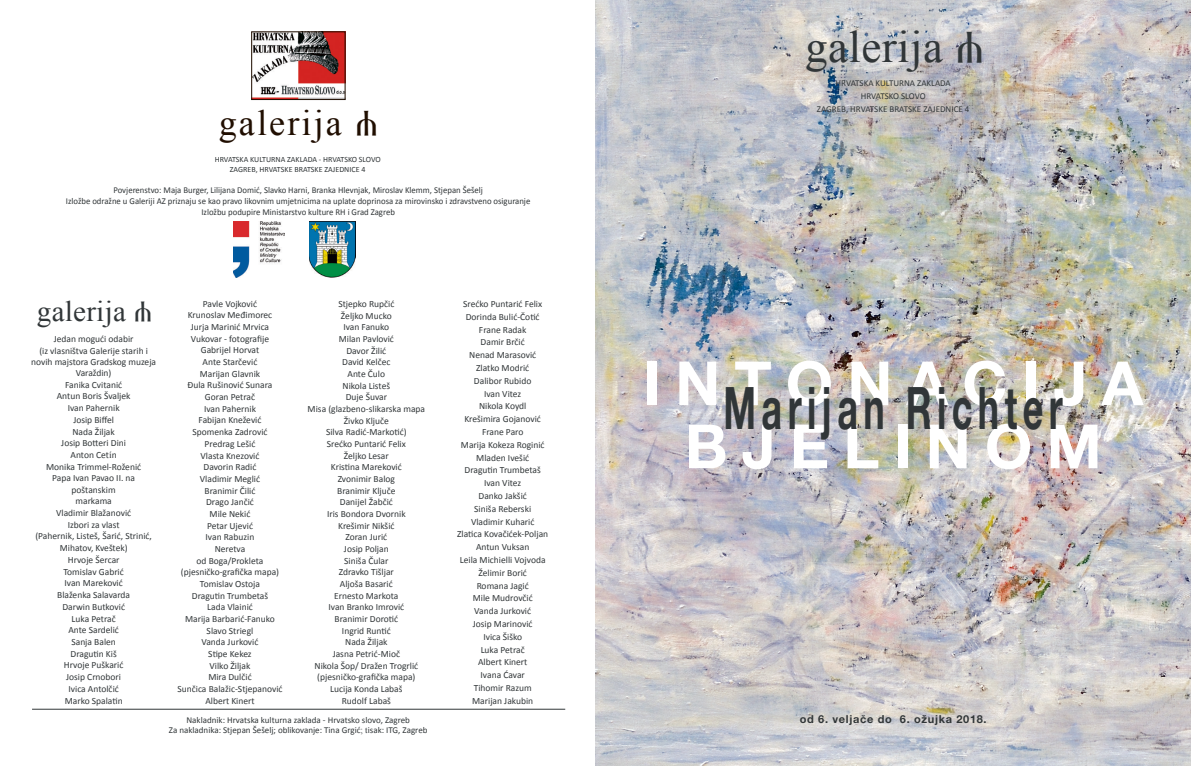
<style>
.page{position:relative;width:1191px;height:766px;background:#fff}
.page>*{position:absolute;margin:0;border:0;box-sizing:border-box;transform-origin:0 0}
.t1{font:700 61px/63px "Helvetica Neue";letter-spacing:.23em;color:#fff;text-align:center}
.t2{font:700 58.7px "Helvetica Neue";letter-spacing:.15em;color:#313638;scale:.61 1}
.t3{font:45px "Times New Roman";letter-spacing:.01em;color:#313638}
.t4{font:36px "Times New Roman";letter-spacing:.06em;color:#200e00}
.t5{font:29px "Times New Roman";letter-spacing:.01em;color:#313638}
.t6{font:700 11px "Helvetica Neue";letter-spacing:.06em;color:#313638}
.t7{font:9.5px/11.7px "Calibri";color:#313638;text-align:center}
.t8{font:9px/11px "Calibri";color:#313638;text-align:center}
.t9{font:8px/9.6px "Calibri";color:#313638;text-align:center}
.s1{font-family:"Glagoljica Paro"}
.s2{font-family:"Times New Roman"}
</style>
<div class="page">
<img style="left:595px;top:0;width:596px;height:765px">
<hr style="left:32px;top:708px;width:533px;height:1px;background:#313638">
<img style="left:254px;top:34px;width:89px;height:64px">
<div style="left:252px;top:32px;width:93px;height:68px;border:1px solid #200e00"></div>
<img style="left:309px;top:221px;width:46px;height:56px">
<img style="left:233px;top:221px;width:51px;height:56px">
<h3 class="t4" style="left:219px;top:99px;width:159px">galerija <span class="s1">A</span></h3>
<p class="t9" style="left:215px;top:155px;width:168px">HRVATSKA KULTURNA ZAKLADA - HRVATSKO SLOVO<br>ZAGREB, HRVATSKE BRATSKE ZAJEDNICE 4</p>
<p class="t8" style="left:66px;top:184px;width:466px">Povjerenstvo: Maja Burger, Lilijana Domić, Slavko Harni, Branka Hlevnjak, Miroslav Klemm, Stjepan Šešelj<br>Izložbe odražne u Galeriji AZ priznaju se kao pravo likovnim umjetnicima na uplate doprinosa za mirovinsko i zdravstveno osiguranje<br>Izložbu podupire Ministarstvo kulture RH i Grad Zagreb</p>
<h3 class="t5" style="left:37px;top:292px;width:115px">galerija <span class="s1">A</span></h3>
<p class="t7" style="left:31px;top:332px;width:126px">Jedan mogući odabir<br>(iz vlasništva Galerije starih i novih majstora Gradskog muzeja<br>Varaždin)<br>Fanika Cvitanić<br>Antun Boris Švaljek<br>Ivan Pahernik<br>Josip Biffel<br>Nada Žiljak<br>Josip Botteri Dini<br>Anton Cet<span class="s2">í</span>n<br>Monika Trimmel-Roženić<br>Papa Ivan Pavao II. na poštanskim<br>markama<br>Vladimir Blažanović<br>Izbori za vlast<br>(Pahernik, Listeš, Šarić, Strinić,<br>Mihatov, Kveštek)<br>Hrvoje Šercar<br>Tomislav Gabrić<br>Ivan Mareković<br>Blaženka Salavarda<br>Darwin Butković<br>Luka Petrač<br>Ante Sardelić<br>Sanja Balen<br>Dragutin Kiš<br>Hrvoje Puškarić<br>Josip Crnobori<br>Ivica Antolčić<br>Marko Spalatin</p>
<p class="t7" style="left:177px;top:297px;width:107px">Pavle Vojković<br>Krunoslav Međimorec<br>Jurja Marinić Mrvica<br>Vukovar - fotografije<br>Gabrijel Horvat<br>Ante Starčević<br>Marijan Glavnik<br>Đula Rušinović Sunara<br>Goran Petrač<br>Ivan Pahernik<br>Fabijan Knežević<br>Spomenka Zadrović<br>Predrag Lešić<br>Vlasta Knezović<br>Davorin Radić<br>Vladimir Meglić<br>Branimir Čilić<br>Drago Jančić<br>Mile Nekić<br>Petar Ujević<br>Ivan Rabuzin<br>Neretva<br>od Boga/Prokleta (pjesničko-grafička mapa)<br>Tomislav Ostoja<br>Dragutin Trumbetaš<br>Lada Vlainić<br>Marija Barbarić-Fanuko<br>Slavo Striegl<br>Vanda Jurković<br>Stipe Kekez<br>Vilko Žiljak<br>Mira Dulčić<br>Sunčica Balažic-Stjepanović<br>Albert Kinert</p>
<p class="t7" style="left:308px;top:297px;width:119px">Stjepko Rupčić<br>Željko Mucko<br>Ivan Fanuko<br>Milan Pavlović<br>Davor Žilić<br>David Kelčec<br>Ante Čulo<br>Nikola Listeš<br>Duje Šuvar<br>Misa (glazbeno-slikarska mapa<br>Živko Ključe<br>Silva Radić-Markotić)<br>Srećko Puntarić Felix<br>Željko Lesar<br>Kristina Mareković<br>Zvonimir Balog<br>Branimir Ključe<br>Danijel Žabčić<br>Iris Bondora Dvornik<br>Krešimir Nikšić<br>Zoran Jurić<br>Josip Poljan<br>Siniša Čular<br>Zdravko Tišljar<br>Aljoša Basarić<br>Ernesto Markota<br>Ivan Branko Imrović<br>Branimir Dorotić<br>Ingrid Runtić<br>Nada Žiljak<br>Jasna Petrić-Mioč<br>Nikola Šop/ Dražen Trogrlić (pjesničko-grafička mapa)<br>Lucija Konda Labaš<br>Rudolf Labaš</p>
<p class="t7" style="left:457px;top:297px;width:92px;line-height:12.8px">Srećko Puntarić Felix<br>Dorinda Bulić-Čotić<br>Frane Radak<br>Damir Brčić<br>Nenad Marasović<br>Zlatko Modrić<br>Dalibor Rubido<br>Ivan Vitez<br>Nikola Koydl<br>Krešimira Gojanović<br>Frane Paro<br>Marija Kokeza Roginić<br>Mladen Ivešić<br>Dragutin Trumbetaš<br>Ivan Vitez<br>Danko Jakšić<br>Siniša Reberski<br>Vladimir Kuharić<br>Zlatica Kovačićek-Poljan<br>Antun Vuksan<br>Leila Michielli Vojvoda<br>Želimir Borić<br>Romana Jagić<br>Mile Mudrovčić<br>Vanda Jurković<br>Josip Marinović<br>Ivica Šiško<br>Luka Petrač<br>Albert Kinert<br>Ivana Ćavar<br>Tihomir Razum<br>Marijan Jakubin</p>
<p class="t8" style="left:169px;top:714px;width:260px;line-height:10px">Nakladnik: Hrvatska kulturna zaklada - Hrvatsko slovo, Zagreb<br>Za nakladnika: Stjepan Šešelj; oblikovanje: Tina Grgić<span class="s2">; t</span>isak: ITG, Zagreb</p>
<h3 class="t3" style="left:805px;top:17px;width:178px">galerija <span class="s1">A</span></h3>
<p class="t8" style="left:817px;top:76px;width:154px;line-height:13px">HRVATSKA KULTURNA ZAKLADA<br>HRVATSKO SLOVO<br>ZAGREB, HRVATSKE BRATSKE ZAJEDNICE 4</p>
<h1 class="t1" style="left:643px;top:350px;width:502px">INTONACIJA<br>BJELINOM</h1>
<h2 class="t2" style="left:723px;top:372px;width:558px">Marijan Richter</h2>
<p class="t6" style="left:800px;top:711px;width:188px">od 6. veljače do 6. ožujka 2018.</p>
</div>
